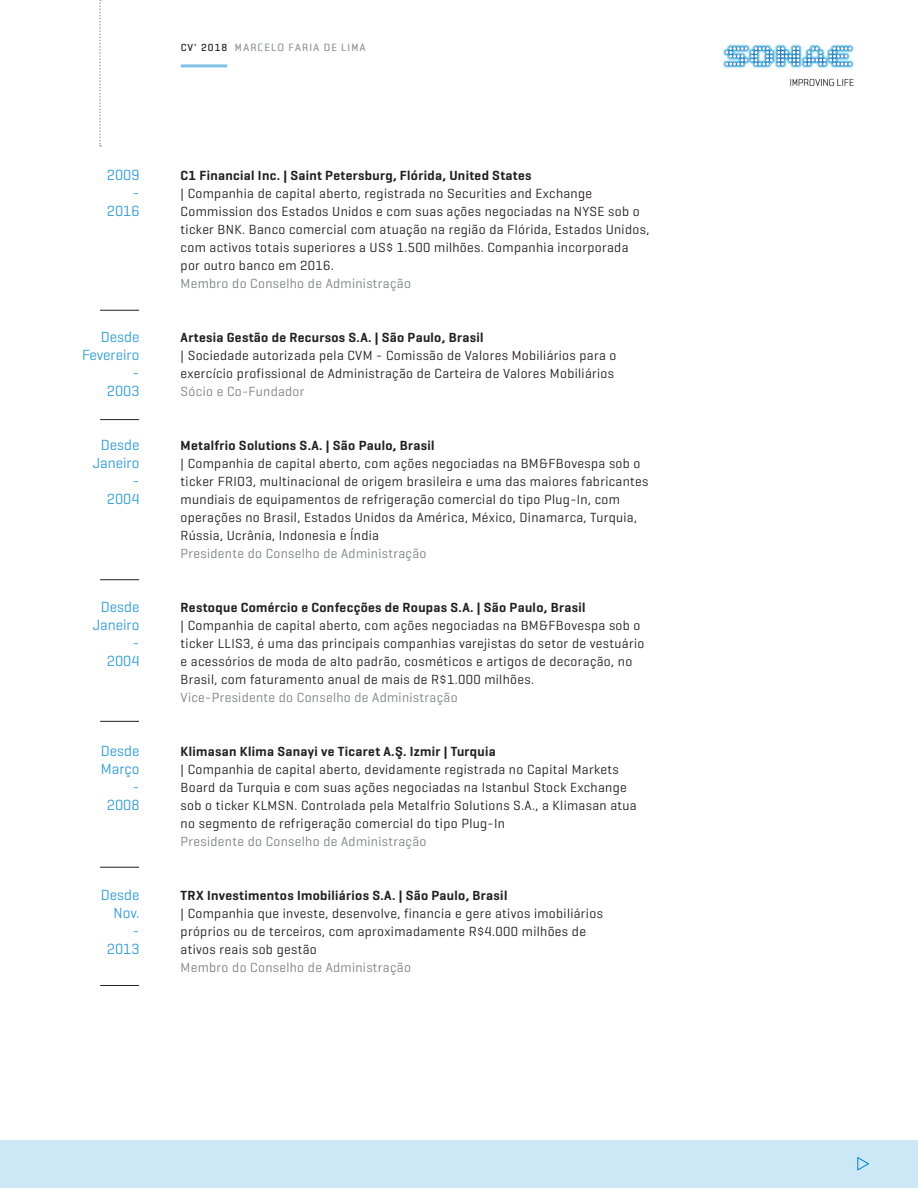
<style>
.page{position:relative;width:918px;height:1188px;background:#fff}
.page>*{position:absolute;margin:0;border:0;box-sizing:border-box;transform-origin:0 0}
.t1{font:15px "Geogrotesque";color:#339dd8}
.t2{font:13.5px/18px "Geogrotesque";letter-spacing:.025em;color:#231f20}
.t3{font:600 13.5px "Geogrotesque";letter-spacing:.025em;color:#231f20}
.t4{font:13.5px "Geogrotesque";letter-spacing:.025em;color:#808285}
.t5{font:700 10.5px "Sonae";letter-spacing:.1em;color:#939598}
.s1{font-family:"Geogrotesque";font-weight:500;color:#231f20}
</style>
<div class="page">
<hr style="left:100px;top:310px;width:39px;height:1px;background:#231f20">
<hr style="left:100px;top:419px;width:39px;height:1px;background:#231f20">
<hr style="left:100px;top:579px;width:39px;height:1px;background:#231f20">
<hr style="left:100px;top:721px;width:39px;height:1px;background:#231f20">
<hr style="left:100px;top:867px;width:39px;height:1px;background:#231f20">
<hr style="left:100px;top:985px;width:39px;height:1px;background:#231f20">
<img style="left:723px;top:44px;width:131px;height:43px">
<div style="left:0;top:1140px;width:918px;height:48px;background:#cce7f5"></div>
<svg style="left:99px;top:0;width:2px;height:147px"></svg>
<svg style="left:857px;top:1157px;width:12px;height:14px"></svg>
<hr style="left:181px;top:64px;width:46px;height:3px;background:#80c2e7">
<p class="t5" style="left:181px;top:42px;width:187px"><span class="s1">CV' 2018</span> MARCELO FARIA DE LIMA</p>
<p class="t1" style="left:107px;top:166px;width:34px">2009</p>
<p class="t1" style="left:133px;top:184px;width:8px">-</p>
<p class="t1" style="left:107px;top:202px;width:34px">2016</p>
<p class="t1" style="left:101px;top:328px;width:40px">Desde</p>
<p class="t1" style="left:82px;top:346px;width:59px">Fevereiro</p>
<p class="t1" style="left:133px;top:364px;width:8px">-</p>
<p class="t1" style="left:107px;top:382px;width:34px">2003</p>
<p class="t1" style="left:101px;top:436px;width:40px">Desde</p>
<p class="t1" style="left:93px;top:454px;width:48px">Janeiro</p>
<p class="t1" style="left:133px;top:472px;width:8px">-</p>
<p class="t1" style="left:107px;top:490px;width:34px">2004</p>
<p class="t1" style="left:101px;top:598px;width:40px">Desde</p>
<p class="t1" style="left:93px;top:616px;width:48px">Janeiro</p>
<p class="t1" style="left:133px;top:634px;width:8px">-</p>
<p class="t1" style="left:107px;top:652px;width:34px">2004</p>
<p class="t1" style="left:101px;top:742px;width:40px">Desde</p>
<p class="t1" style="left:101px;top:760px;width:40px">Março</p>
<p class="t1" style="left:133px;top:778px;width:8px">-</p>
<p class="t1" style="left:107px;top:796px;width:34px">2008</p>
<p class="t1" style="left:101px;top:886px;width:40px">Desde</p>
<p class="t1" style="left:114px;top:904px;width:27px">Nov.</p>
<p class="t1" style="left:133px;top:922px;width:8px">-</p>
<p class="t1" style="left:107px;top:940px;width:34px">2013</p>
<p class="t3" style="left:181px;top:167px;width:352px">C1 Financial Inc. | Saint Petersburg, Flórida, United States</p>
<p class="t2" style="left:181px;top:184px;width:470px">| Companhia de capital aberto, registrada no Securities and Exchange Commission dos Estados Unidos e com suas ações negociadas na NYSE sob o ticker BNK. Banco comercial com atuação na região da Flórida, Estados Unidos, com activos totais superiores a US$ 1.500 milhões. Companhia incorporada por outro banco em 2016.</p>
<p class="t4" style="left:181px;top:275px;width:232px">Membro do Conselho de Administração</p>
<p class="t3" style="left:181px;top:329px;width:304px">Artesia Gestão de Recursos S.A. | São Paulo, Brasil</p>
<p class="t2" style="left:181px;top:346px;width:437px">| Sociedade autorizada pela CVM - Comissão de Valores Mobiliários para o exercício profissional de Administração de Carteira de Valores Mobiliários</p>
<p class="t4" style="left:181px;top:383px;width:125px">Sócio e Co-Fundador</p>
<p class="t3" style="left:181px;top:437px;width:255px">Metalfrio Solutions S.A. | São Paulo, Brasil</p>
<p class="t2" style="left:181px;top:454px;width:469px">| Companhia de capital aberto, com ações negociadas na BM&amp;FBovespa sob o ticker FRIO3, multinacional de origem brasileira e uma das maiores fabricantes mundiais de equipamentos de refrigeração comercial do tipo Plug-In, com operações no Brasil, Estados Unidos da América, México, Dinamarca, Turquia, Rússia, Ucrânia, Indonesia e Índia</p>
<p class="t4" style="left:181px;top:545px;width:247px">Presidente do Conselho de Administração</p>
<p class="t3" style="left:181px;top:599px;width:406px">Restoque Comércio e Confecções de Roupas S.A. | São Paulo, Brasil</p>
<p class="t2" style="left:181px;top:616px;width:465px">| Companhia de capital aberto, com ações negociadas na BM&amp;FBovespa sob o ticker LLIS3, é uma das principais companhias varejistas do setor de vestuário e acessórios de moda de alto padrão, cosméticos e artigos de decoração, no Brasil, com faturamento anual de mais de R$1.000 milhões.</p>
<p class="t4" style="left:181px;top:689px;width:278px">Vice-Presidente do Conselho de Administração</p>
<p class="t3" style="left:181px;top:743px;width:317px">Klimasan Klima Sanayi ve Ticaret A.Ş. Izmir | Turquia</p>
<p class="t2" style="left:181px;top:760px;width:458px">| Companhia de capital aberto, devidamente registrada no Capital Markets Board da Turquia e com suas ações negociadas na Istanbul Stock Exchange sob o ticker KLMSN. Controlada pela Metalfrio Solutions S.A., a Klimasan atua no segmento de refrigeração comercial do tipo Plug-In</p>
<p class="t4" style="left:181px;top:833px;width:247px">Presidente do Conselho de Administração</p>
<p class="t3" style="left:181px;top:887px;width:328px">TRX Investimentos Imobiliários S.A. | São Paulo, Brasil</p>
<p class="t2" style="left:181px;top:904px;width:424px">| Companhia que investe, desenvolve, financia e gere ativos imobiliários próprios ou de terceiros, com aproximadamente R$4.000 milhões de ativos reais sob gestão</p>
<p class="t4" style="left:181px;top:959px;width:232px">Membro do Conselho de Administração</p>
</div>
